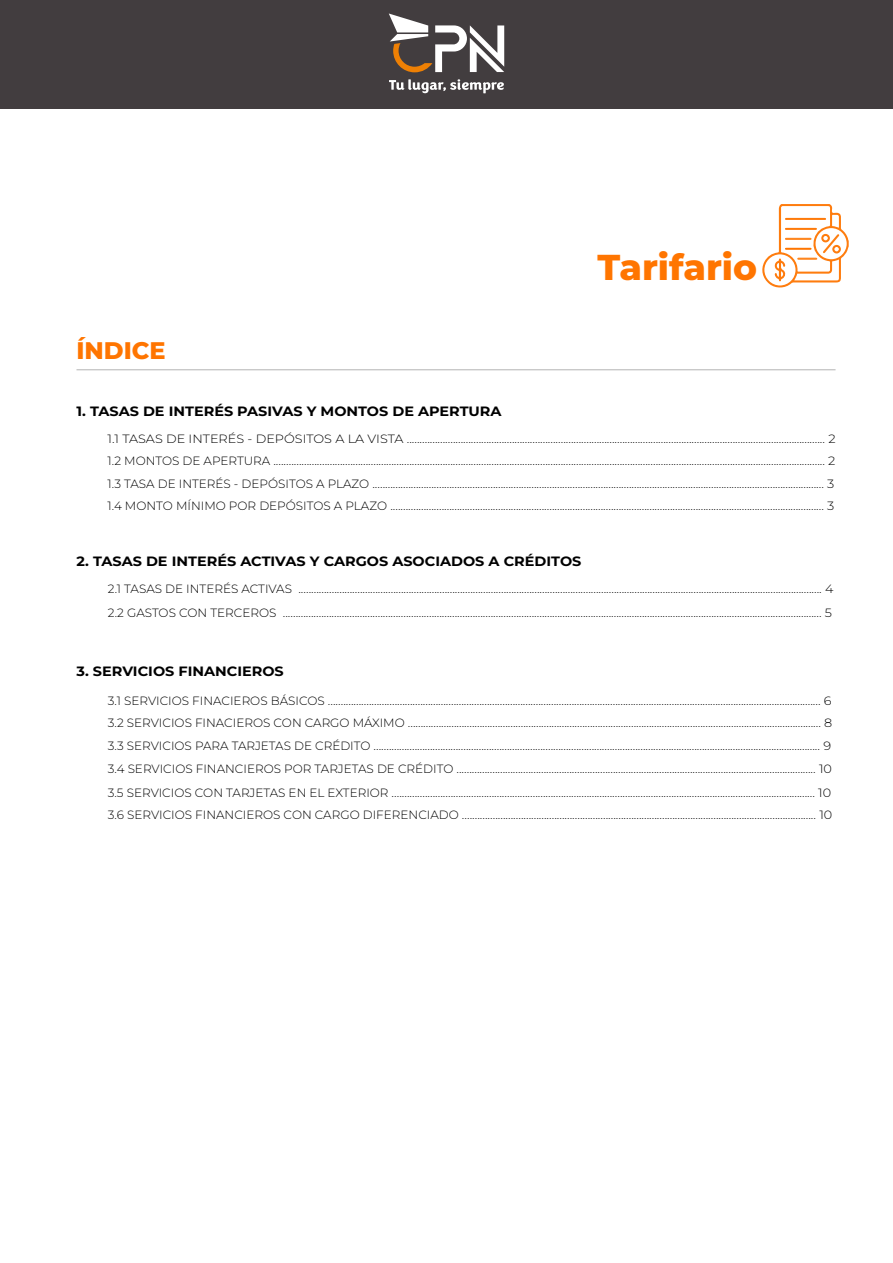
<style>
.page{position:relative;width:893px;height:1263px;background:#fff}
.page>*{position:absolute;margin:0;border:0;box-sizing:border-box;transform-origin:0 0}
.t1{font:800 36px "Montserrat";color:#ff7500}
.t2{font:800 24px "Montserrat";color:#ff7500}
.t3{font:700 13.5px "Montserrat";color:#000;scale:1.07 1}
.t4{font:300 12px/22.8px "Montserrat";color:#000}
.t5{font:300 12px/21.3px "Montserrat";color:#000;scale:1.07 1}
</style>
<div class="page">
<div style="left:0;top:0;width:893px;height:108px;background:#423d3f"></div>
<svg style="left:389px;top:13px;width:115px;height:59px"></svg>
<svg style="left:389px;top:79px;width:115px;height:14px"></svg>
<hr style="left:76px;top:369px;width:760px;height:1px;background:#b3b3b3">
<svg style="left:762px;top:204px;width:87px;height:84px"></svg>
<h2 class="t2" style="left:76px;top:335px;width:91px">ÍNDICE</h2>
<p class="t3" style="left:76px;top:402px;width:399px">1. TASAS DE INTERÉS PASIVAS Y MONTOS DE APERTURA</p>
<h1 class="t1" style="left:597px;top:243px;width:161px">Tarifario</h1>
<p class="t5" style="left:108px;top:428px;width:682px">1.1 TASAS DE INTERÉS - DEPÓSITOS A LA VISTA ................................................................................................................................................................... 2<br>1.2 MONTOS DE APERTURA ....................................................................................................................................................................................................................... 2</p>
<p class="t4" style="left:108px;top:472px;width:728px">1.3 TASA DE INTERÉS - DEPÓSITOS A PLAZO ................................................................................................................................................................................ 3<br>1.4 MONTO MÍNIMO POR DEPÓSITOS A PLAZO ......................................................................................................................................................................... 3</p>
<p class="t3" style="left:76px;top:552px;width:473px">2. TASAS DE INTERÉS ACTIVAS Y CARGOS ASOCIADOS A CRÉDITOS</p>
<p class="t4" style="left:108px;top:577px;width:727px;line-height:23.4px">2.1 TASAS DE INTERÉS ACTIVAS ............................................................................................................................................................................................................ 4<br>2.2 GASTOS CON TERCEROS .................................................................................................................................................................................................................. 5</p>
<p class="t3" style="left:76px;top:662px;width:195px">3. SERVICIOS FINANCIEROS</p>
<p class="t4" style="left:108px;top:689px;width:726px;text-align:justify">3.1 SERVICIOS FINACIEROS BÁSICOS ................................................................................................................................................................................................ 6<br>3.2 SERVICIOS FINACIEROS CON CARGO MÁXIMO ................................................................................................................................................................. 8<br>3.3 SERVICIOS PARA TARJETAS DE CRÉDITO .............................................................................................................................................................................. 9<br>3.4 SERVICIOS FINANCIEROS POR TARJETAS DE CRÉDITO ............................................................................................................................................ 10<br>3.5 SERVICIOS CON TARJETAS EN EL EXTERIOR ..................................................................................................................................................................... 10</p>
<p class="t4" style="left:108px;top:803px;width:726px">3.6 SERVICIOS FINANCIEROS CON CARGO DIFERENCIADO .......................................................................................................................................... 10</p>
</div>
